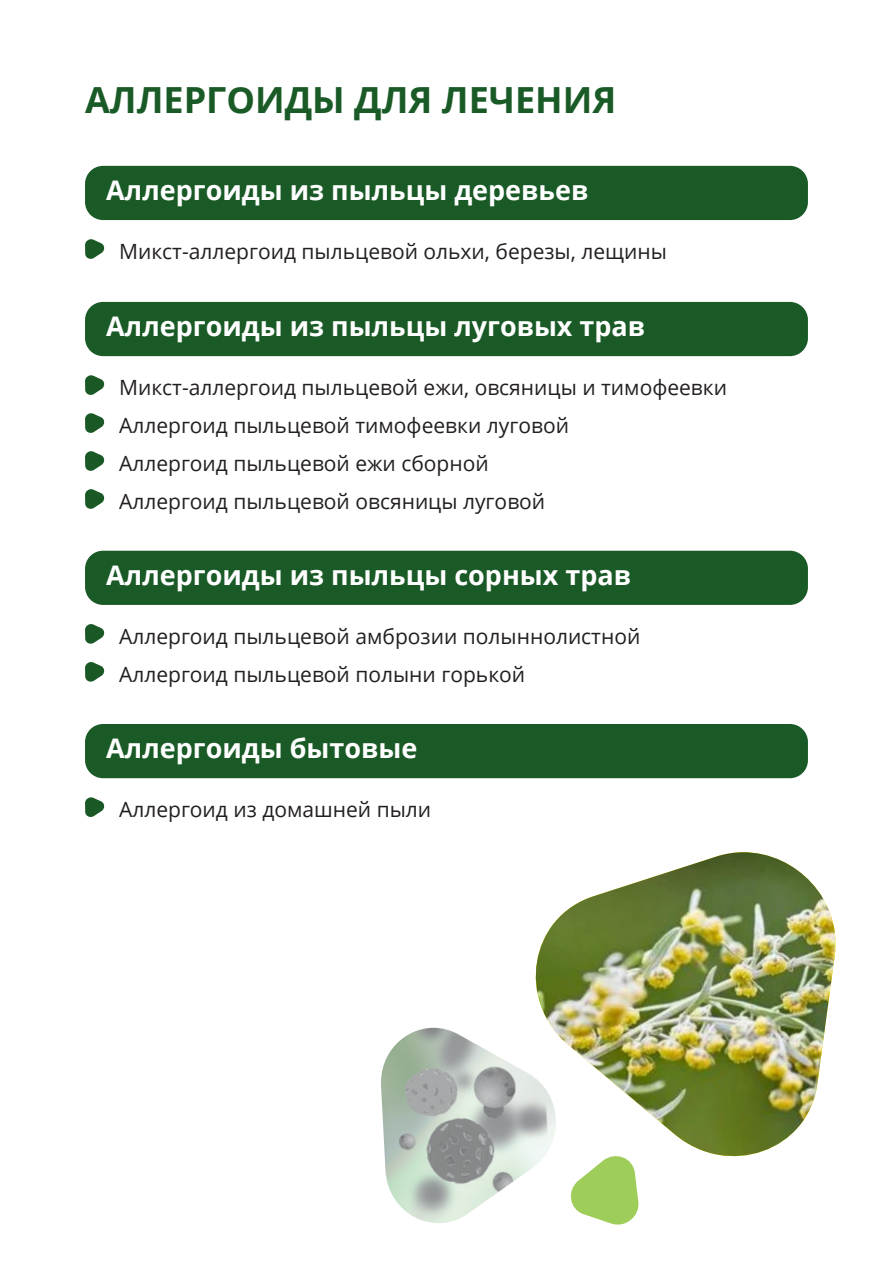
<style>
.page{position:relative;width:893px;height:1263px;background:#fff}
.page>*{position:absolute;margin:0;border:0;box-sizing:border-box;transform-origin:0 0}
.t1{font:700 36px "Open Sans";color:#195a26}
.t2{font:700 27px "Open Sans";color:#fff}
.t3{font:21px "Open Sans";color:#231f20}
</style>
<div class="page">
<svg style="left:85px;top:239px;width:20px;height:20px"></svg>
<div style="left:85px;top:166px;width:723px;height:54px;background:#1a5a26;border-radius:18px"></div>
<svg style="left:85px;top:797px;width:20px;height:20px"></svg>
<div style="left:85px;top:724px;width:723px;height:54px;background:#1a5a26;border-radius:18px"></div>
<svg style="left:85px;top:375px;width:20px;height:20px"></svg>
<svg style="left:85px;top:413px;width:20px;height:20px"></svg>
<svg style="left:85px;top:451px;width:20px;height:20px"></svg>
<svg style="left:85px;top:489px;width:20px;height:20px"></svg>
<div style="left:85px;top:302px;width:723px;height:54px;background:#1a5a26;border-radius:18px"></div>
<svg style="left:85px;top:624px;width:20px;height:20px"></svg>
<svg style="left:85px;top:662px;width:20px;height:20px"></svg>
<div style="left:85px;top:551px;width:723px;height:54px;background:#1a5a26;border-radius:18px"></div>
<img style="left:535px;top:852px;width:301px;height:305px">
<svg style="left:381px;top:1014px;width:259px;height:211px"></svg>
<p class="t1" style="left:85px;top:74px;width:533px">АЛЛЕРГОИДЫ ДЛЯ ЛЕЧЕНИЯ</p>
<p class="t2" style="left:106px;top:171px;width:483px">Аллергоиды из пыльцы деревьев</p>
<p class="t3" style="left:119px;top:237px;width:549px">Микст-аллергоид пыльцевой ольхи, березы, лещины</p>
<p class="t2" style="left:106px;top:308px;width:540px">Аллергоиды из пыльцы луговых трав</p>
<p class="t3" style="left:119px;top:373px;width:610px">Микст-аллергоид пыльцевой ежи, овсяницы и тимофеевки</p>
<p class="t3" style="left:119px;top:411px;width:451px">Аллергоид пыльцевой тимофеевки луговой</p>
<p class="t3" style="left:119px;top:449px;width:371px">Аллергоид пыльцевой ежи сборной</p>
<p class="t3" style="left:119px;top:487px;width:428px">Аллергоид пыльцевой овсяницы луговой</p>
<p class="t2" style="left:106px;top:556px;width:526px">Аллергоиды из пыльцы сорных трав</p>
<p class="t3" style="left:119px;top:622px;width:523px">Аллергоид пыльцевой амброзии полыннолистной</p>
<p class="t3" style="left:119px;top:660px;width:408px">Аллергоид пыльцевой полыни горькой</p>
<p class="t2" style="left:106px;top:730px;width:313px">Аллергоиды бытовые</p>
<p class="t3" style="left:119px;top:795px;width:314px">Аллергоид из домашней пыли</p>
</div>
